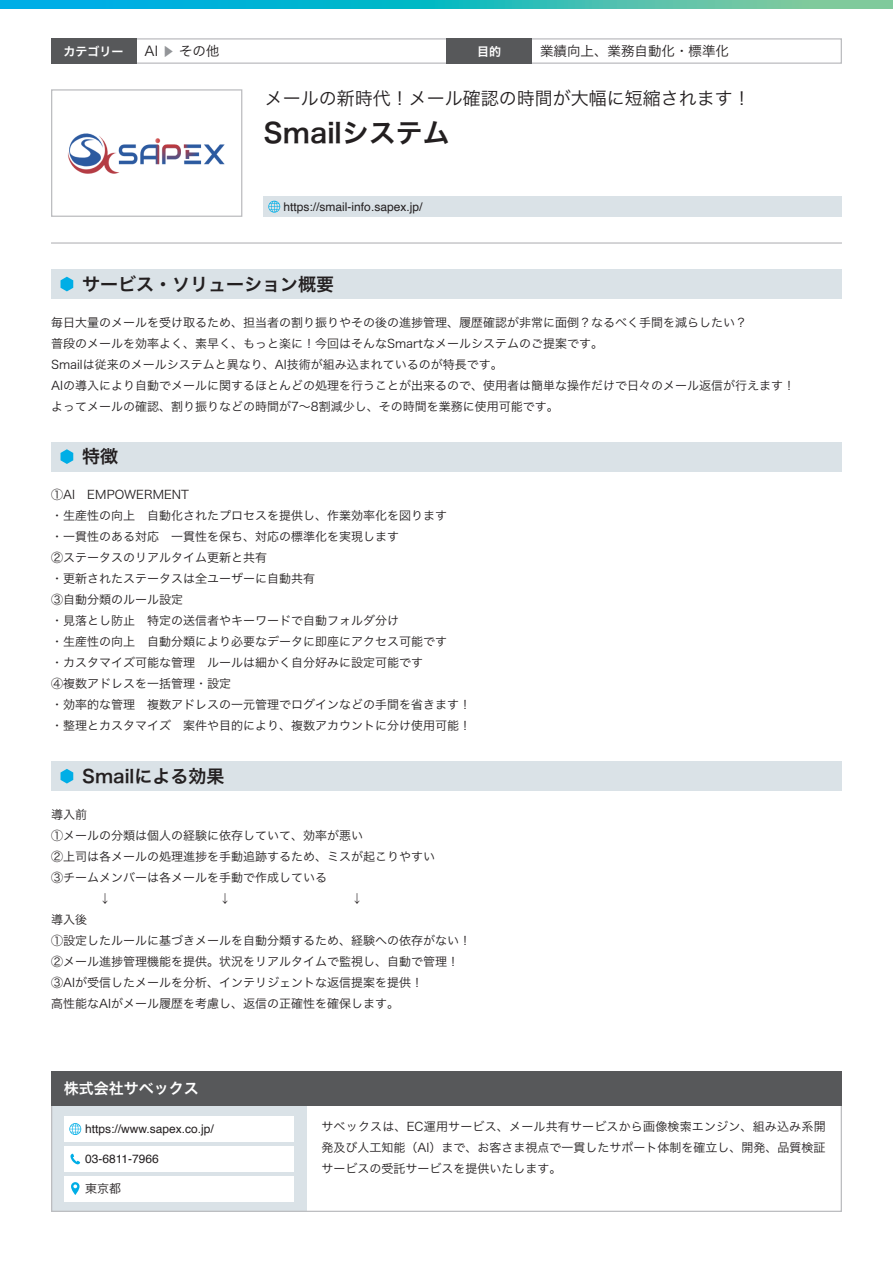
<style>
.page{position:relative;width:893px;height:1263px;background:#fff}
.page>*{position:absolute;margin:0;border:0;box-sizing:border-box;transform-origin:0 0}
.t1{font:27px "Hira Kaku Pro N W6";color:#231f20}
.t2{font:18px "Hira Kaku Pro N W3";color:#231f20}
.t3{font:18px "Hira Kaku Pro N W6";color:#231f20}
.t4{font:15px "Hira Kaku Pro N W6";color:#fff}
.t5{font:13.5px "Hira Kaku Pro N W3";color:#231f20}
.t6{font:12px/21px "Hira Kaku Pro N W3";color:#231f20}
.t7{font:12px "Helvetica";color:#231f20}
.t8{font:12px "Hira Kaku Pro N W6";color:#fff}
.s1{font-size:12px;color:#939598}
</style>
<div class="page">
<div style="left:51px;top:1106px;width:255px;height:106px;background:#dae2e7"></div>
<div style="left:64px;top:1116px;width:229px;height:26px;background:#fff"></div>
<div style="left:64px;top:1146px;width:229px;height:25px;background:#fff"></div>
<div style="left:64px;top:1176px;width:229px;height:25px;background:#fff"></div>
<hr style="left:51px;top:242px;width:791px;height:2px;background:#bcbdc0">
<div style="left:51px;top:1071px;width:791px;height:35px;background:#57585a"></div>
<div style="left:51px;top:269px;width:791px;height:30px;background:#dae2e7"></div>
<svg style="left:61px;top:277px;width:12px;height:14px"></svg>
<div style="left:51px;top:442px;width:791px;height:29px;background:#dae2e7"></div>
<svg style="left:61px;top:449px;width:12px;height:15px"></svg>
<div style="left:51px;top:761px;width:791px;height:30px;background:#dae2e7"></div>
<svg style="left:61px;top:769px;width:12px;height:14px"></svg>
<svg style="left:0;top:0;width:893px;height:9px;background:#2bbac1"></svg>
<div style="left:51px;top:38px;width:791px;height:26px;border:1px solid #bcbdc0"></div>
<div style="left:51px;top:38px;width:85px;height:26px;background:#57585a"></div>
<div style="left:446px;top:38px;width:85px;height:26px;background:#57585a"></div>
<svg style="left:71px;top:1182px;width:9px;height:13px"></svg>
<svg style="left:70px;top:1153px;width:10px;height:12px"></svg>
<svg style="left:69px;top:1123px;width:12px;height:12px"></svg>
<div style="left:264px;top:196px;width:578px;height:21px;background:#dae2e7"></div>
<svg style="left:268px;top:201px;width:12px;height:12px"></svg>
<img style="left:68px;top:133px;width:157px;height:41px">
<div style="left:51px;top:89px;width:191px;height:128px;border:1px solid #bcbdc0"></div>
<p class="t5" style="left:145px;top:39px;width:76px">AI <span class="s1">▶</span> その他</p>
<p class="t5" style="left:540px;top:39px;width:190px">業績向上、業務自動化・標準化</p>
<p class="t8" style="left:64px;top:40px;width:61px">カテゴリー</p>
<p class="t8" style="left:477px;top:40px;width:25px">目的</p>
<h2 class="t2" style="left:265px;top:82px;width:487px">メールの新時代！メール確認の時間が大幅に短縮されます！</h2>
<h1 class="t1" style="left:264px;top:108px;width:188px">Smailシステム</h1>
<p class="t7" style="left:284px;top:197px;width:140px">https://smail-info.sapex.jp/</p>
<h2 class="t3" style="left:82px;top:268px;width:253px">サービス・ソリューション概要</h2>
<p class="t6" style="left:51px;top:311px;width:745px">毎日大量のメールを受け取るため、担当者の割り振りやその後の進捗管理、履歴確認が非常に面倒？なるべく手間を減らしたい？<br>普段のメールを効率よく、素早く、もっと楽に！今回はそんなSmartなメールシステムのご提案です。<br>Smailは従来のメールシステムと異なり、AI技術が組み込まれているのが特長です。<br>AIの導入により自動でメールに関するほとんどの処理を行うことが出来るので、使用者は簡単な操作だけで日々のメール返信が行えます！よってメールの確認、割り振りなどの時間が7～8割減少し、その時間を業務に使用可能です。</p>
<h2 class="t3" style="left:82px;top:440px;width:37px">特徴</h2>
<p class="t6" style="left:51px;top:483px;width:421px">①AI　EＭPOWERMENT<br>・生産性の向上　自動化されたプロセスを提供し、作業効率化を図ります<br>・一貫性のある対応　一貫性を保ち、対応の標準化を実現します<br>②ステータスのリアルタイム更新と共有<br>・更新されたステータスは全ユーザーに自動共有<br>③自動分類のルール設定<br>・見落とし防止　特定の送信者やキーワードで自動フォルダ分け<br>・生産性の向上　自動分類により必要なデータに即座にアクセス可能です<br>・カスタマイズ可能な管理　ルールは細かく自分好みに設定可能です<br>④複数アドレスを一括管理・設定<br>・効率的な管理　複数アドレスの一元管理でログインなどの手間を省きます！・整理とカスタマイズ　案件や目的により、複数アカウントに分け使用可能！</p>
<h2 class="t3" style="left:82px;top:760px;width:144px">Smailによる効果</h2>
<p class="t6" style="left:51px;top:803px;width:385px">導入前<br>①メールの分類は個人の経験に依存していて、効率が悪い<br>②上司は各メールの処理進捗を手動追跡するため、ミスが起こりやすい<br>③チームメンバーは各メールを手動で作成している</p>
<p class="t6" style="left:51px;top:908px;width:421px">導入後<br>①設定したルールに基づきメールを自動分類するため、経験への依存がない！<br>②メール進捗管理機能を提供。状況をリアルタイムで監視し、自動で管理！<br>③AIが受信したメールを分析、インテリジェントな返信提案を提供！<br>高性能なAIがメール履歴を考慮し、返信の正確性を確保します。</p>
<p class="t4" style="left:64px;top:1075px;width:136px">株式会社サベックス</p>
<p class="t7" style="left:85px;top:1120px;width:130px">https://www.sapex.co.jp/</p>
<p class="t7" style="left:85px;top:1150px;width:75px">03-6811-7966</p>
<p class="t6" style="left:85px;top:1177px;width:38px">東京都</p>
<p class="t6" style="left:321px;top:1115px;width:506px;text-align:justify">サベックスは、EC運用サービス、メール共有サービスから画像検索エンジン、組み込み系開発及び人工知能（AI）まで、お客さま視点で一貫したサポート体制を確立し、開発、品質検証サービスの受託サービスを提供いたします。</p>
</div>
